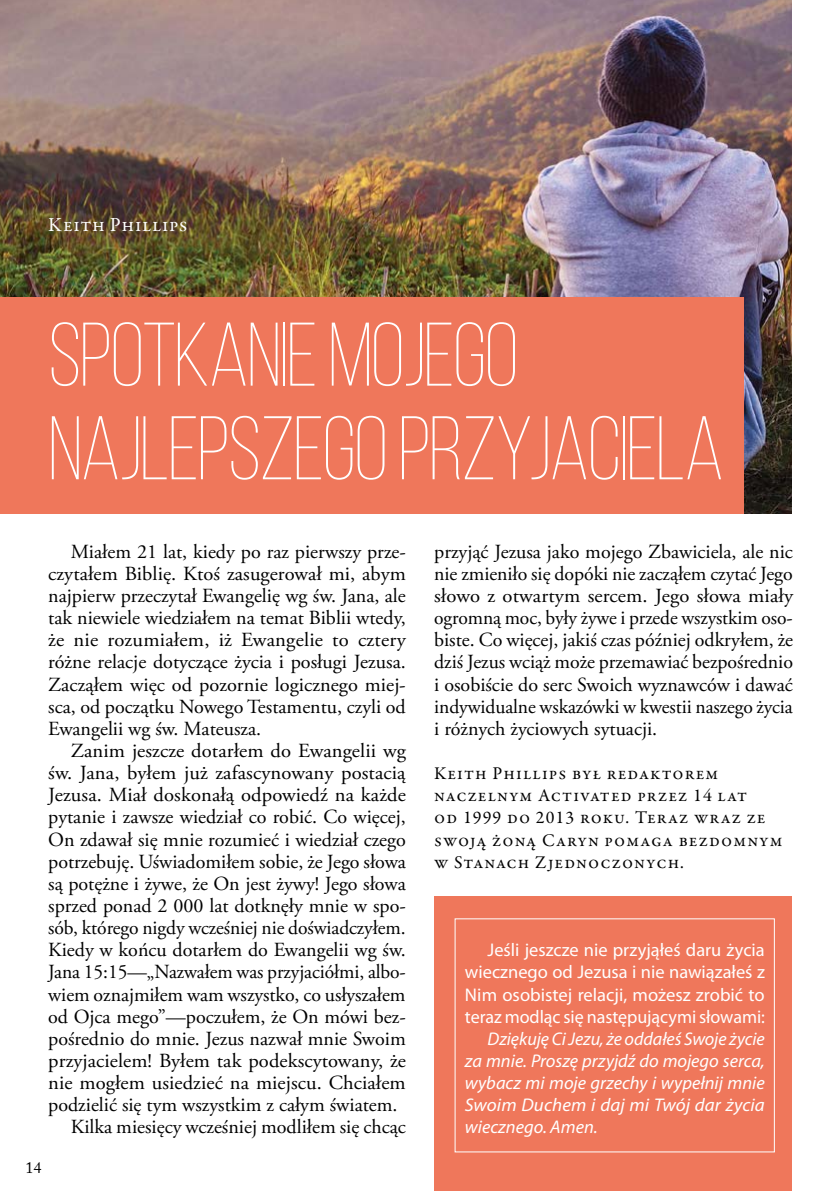
<style>
.page{position:relative;width:840px;height:1191px;background:#fff}
.page>*{position:absolute;margin:0;border:0;box-sizing:border-box;transform-origin:0 0}
.t1{font:300 90px/93.6px "Bebas Neue";letter-spacing:-.02em;color:#fff}
.t2{font:20px/22.2px "Adobe Garamond Pro";color:#000;text-align:justify}
.t3{font:20px "Garamond Premr Pro";letter-spacing:.035em;color:#fff}
.t4{font:italic 18.4px/22.2px "Myriad Pro";color:#fff;text-align:justify}
.t5{font:18.4px/22.2px "Myriad Pro";letter-spacing:-.005em;color:#fff;text-align:justify}
.t6{font:18px/22.2px "Garamond Premr Pro";letter-spacing:.06em;color:#000}
.t7{font:16px "Adobe Caslon Pro";color:#000}
</style>
<div class="page">
<img style="left:0;top:0;width:791px;height:513px">
<div style="left:434px;top:896px;width:357px;height:295px;background:#ef775b"></div>
<div style="left:0;top:297px;width:743px;height:216px;background:#ef775b"></div>
<p class="t3" style="left:48px;top:213px;width:141px">Keith Phillips</p>
<h1 class="t1" style="left:48px;top:307px;width:677px">SPOTKANIE MOJEGO<br>NAJLEPSZEGO PRZYJACIELA</h1>
<p class="t2" style="left:48px;top:541px;width:359px;text-indent:23px">Miałem 21 lat, kiedy po raz pierwszy prze&shy;czytałem Biblię. Ktoś zasugerował mi, abym najpierw przeczytał Ewangelię wg św. Jana, ale tak niewiele wiedziałem na temat Biblii wtedy, że nie rozumiałem, iż Ewangelie to cztery różne relacje dotyczące życia i posługi Jezusa.<br>Zacząłem więc od pozornie logicznego miej&shy;sca, od początku Nowego Testamentu, czyli od Ewangelii wg św. Mateusza.</p>
<p class="t2" style="left:71px;top:740px;width:336px">Zanim jeszcze dotarłem do Ewangelii wg</p>
<p class="t2" style="left:48px;top:762px;width:359px">św. Jana, byłem już zafascynowany postacią</p>
<p class="t2" style="left:48px;top:784px;width:359px">Jezusa. Miał doskonałą odpowiedź na każde</p>
<p class="t2" style="left:48px;top:806px;width:359px">pytanie i zawsze wiedział co robić. Co więcej,</p>
<p class="t2" style="left:48px;top:828px;width:359px">On zdawał się mnie rozumieć i wiedział czego</p>
<p class="t2" style="left:48px;top:851px;width:359px">potrzebuję. Uświadomiłem sobie, że Jego słowa</p>
<p class="t2" style="left:48px;top:873px;width:359px">są potężne i żywe, że On jest żywy! Jego słowa</p>
<p class="t2" style="left:48px;top:895px;width:359px">sprzed ponad 2 000 lat dotknęły mnie w spo-</p>
<p class="t2" style="left:48px;top:917px;width:359px">sób, którego nigdy wcześniej nie doświadczyłem.</p>
<p class="t2" style="left:48px;top:939px;width:359px">Kiedy w końcu dotarłem do Ewangelii wg św.</p>
<p class="t2" style="left:48px;top:961px;width:359px">Jana 15:15—„Nazwałem was przyjaciółmi, albo-</p>
<p class="t2" style="left:48px;top:983px;width:358px">wiem oznajmiłem wam wszystko, co usłyszałem</p>
<p class="t2" style="left:48px;top:1006px;width:359px">od Ojca mego”—poczułem, że On mówi bez-</p>
<p class="t2" style="left:48px;top:1028px;width:359px">pośrednio do mnie. Jezus nazwał mnie Swoim</p>
<p class="t2" style="left:48px;top:1050px;width:359px">przyjacielem! Byłem tak podekscytowany, że</p>
<p class="t2" style="left:48px;top:1072px;width:359px">nie mogłem usiedzieć na miejscu. Chciałem</p>
<p class="t2" style="left:48px;top:1094px;width:350px">podzielić się tym wszystkim z całym światem.</p>
<p class="t2" style="left:71px;top:1116px;width:336px">Kilka miesięcy wcześniej modliłem się chcąc</p>
<p class="t7" style="left:25px;top:1158px;width:18px">14</p>
<p class="t2" style="left:434px;top:541px;width:360px">przyjąć Jezusa jako mojego Zbawiciela, ale nic nie zmieniło się dopóki nie zacząłem czytać Jego słowo z otwartym sercem. Jego słowa miały ogromną moc, były żywe i przede wszystkim oso&shy;biste. Co więcej, jakiś czas później odkryłem, że dziś Jezus wciąż może przemawiać bezpośrednio i osobiście do serc Swoich wyznawców i dawać indywidualne wskazówki w kwestii naszego życia i różnych życiowych sytuacji.</p>
<p class="t6" style="left:434px;top:762px;width:350px">Keith Phillips był redaktorem naczelnym Activated przez 14 lat<br>od 1999 do 2013 roku. Teraz wraz ze swoją żoną Caryn pomaga bezdomnym w Stanach Zjednoczonych.</p>
<p class="t5" style="left:464px;top:938px;width:301px;text-indent:23px">Jeśli jeszcze nie przyjąłeś daru życia wiecznego od Jezusa i nie nawiązałeś z Nim osobistej relacji, możesz zrobić to teraz modląc się następującymi słowami:</p>
<p class="t4" style="left:464px;top:1027px;width:301px;text-indent:23px">Dziękuję Ci Jezu, że oddałeś Swoje życie za mnie. Proszę przyjdź do mojego serca, wybacz mi moje grzechy i wypełnij mnie Swoim Duchem i daj mi Twój dar życia wiecznego. Amen.</p>
</div>
